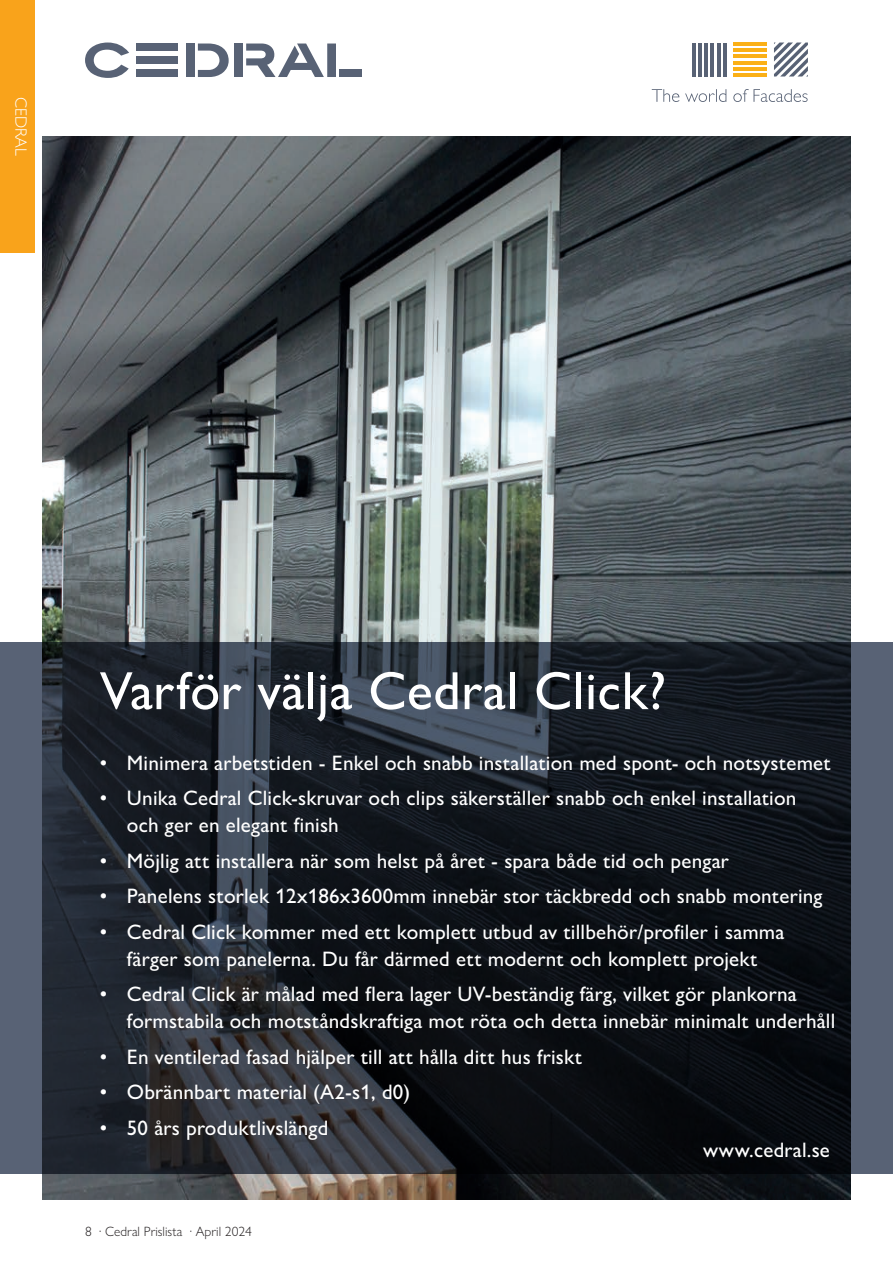
<style>
.page{position:relative;width:893px;height:1263px;background:#fff}
.page>*{position:absolute;margin:0;border:0;box-sizing:border-box;transform-origin:0 0}
.t1{font:500 54px "Gill Sans Nova";letter-spacing:.01em;color:#fff}
.t2{font:500 21px/27px "Gill Sans Nova";letter-spacing:.01em;color:#fff}
.t3{font:300 16.5px "Gill Sans Nova";color:#fff}
.t4{font:300 13.5px "Gill Sans Nova";color:#231f20}
</style>
<div class="page">
<div style="left:0;top:0;width:34px;height:253px;background:#f9a31b"></div>
<svg style="left:85px;top:43px;width:44px;height:35px"></svg>
<div style="left:234px;top:44px;width:9px;height:33px;background:#586275"></div>
<div style="left:186px;top:44px;width:9px;height:33px;background:#586275"></div>
<svg style="left:198px;top:44px;width:31px;height:33px"></svg>
<div style="left:136px;top:44px;width:41px;height:7px;background:#586275"></div>
<div style="left:136px;top:70px;width:41px;height:7px;background:#586275"></div>
<div style="left:136px;top:57px;width:41px;height:7px;background:#586275"></div>
<div style="left:339px;top:70px;width:22px;height:7px;background:#586275"></div>
<svg style="left:246px;top:44px;width:90px;height:33px"></svg>
<svg style="left:652px;top:89px;width:156px;height:13px"></svg>
<hr style="left:733px;top:73px;width:34px;height:3px;background:#fbb017">
<hr style="left:733px;top:67px;width:34px;height:3px;background:#fbb017">
<hr style="left:733px;top:61px;width:34px;height:3px;background:#fbb017">
<hr style="left:733px;top:55px;width:34px;height:3px;background:#fbb017">
<hr style="left:733px;top:49px;width:34px;height:3px;background:#fbb017">
<hr style="left:733px;top:43px;width:34px;height:3px;background:#fbb017">
<hr style="left:723px;top:43px;width:3px;height:33px;background:#586275">
<hr style="left:717px;top:43px;width:3px;height:33px;background:#586275">
<hr style="left:711px;top:43px;width:3px;height:33px;background:#586275">
<hr style="left:705px;top:43px;width:3px;height:33px;background:#586275">
<hr style="left:698px;top:43px;width:4px;height:33px;background:#586275">
<hr style="left:692px;top:43px;width:4px;height:33px;background:#586275">
<svg style="left:774px;top:43px;width:34px;height:33px"></svg>
<img style="left:43px;top:137px;width:807px;height:1062px">
<svg style="left:0;top:642px;width:893px;height:532px;background:#1e242c"></svg>
<p class="t3" style="left:31px;top:97px;width:60px;rotate:90deg">CEDRAL</p>
<h1 class="t1" style="left:100px;top:658px;width:568px">Varför välja Cedral Click?</h1>
<p class="t2" style="left:100px;top:749px;width:732px">• Minimera arbetstiden - Enkel och snabb installation med spont- och notsystemet</p>
<p class="t2" style="left:127px;top:784px;width:671px;text-indent:-27px">• Unika Cedral Click-skruvar och clips säkerställer snabb och enkel installation och ger en elegant finish</p>
<p class="t2" style="left:100px;top:847px;width:630px">• Möjlig att installera när som helst på året - spara både tid och pengar</p>
<p class="t2" style="left:100px;top:882px;width:724px">• Panelens storlek 12x186x3600mm innebär stor täckbredd och snabb montering</p>
<p class="t2" style="left:100px;top:918px;width:686px;text-align:center">• Cedral Click kommer med ett komplett utbud av tillbehör/profiler i samma färger som panelerna. Du får därmed ett modernt och komplett projekt</p>
<p class="t2" style="left:127px;top:980px;width:710px;text-indent:-27px">• Cedral Click är målad med flera lager UV-beständig färg, vilket gör plankorna formstabila och motståndskraftiga mot röta och detta innebär minimalt underhåll</p>
<p class="t2" style="left:100px;top:1043px;width:484px">• En ventilerad fasad hjälper till att hålla ditt hus friskt</p>
<p class="t2" style="left:100px;top:1078px;width:312px">• Obrännbart material (A2-s1, d0)</p>
<p class="t2" style="left:100px;top:1114px;width:230px">• 50 års produktlivslängd</p>
<p class="t2" style="left:703px;top:1136px;width:128px">www.cedral.se</p>
<p class="t4" style="left:85px;top:1223px;width:168px">8 · Cedral Prislista · April 2024</p>
</div>
